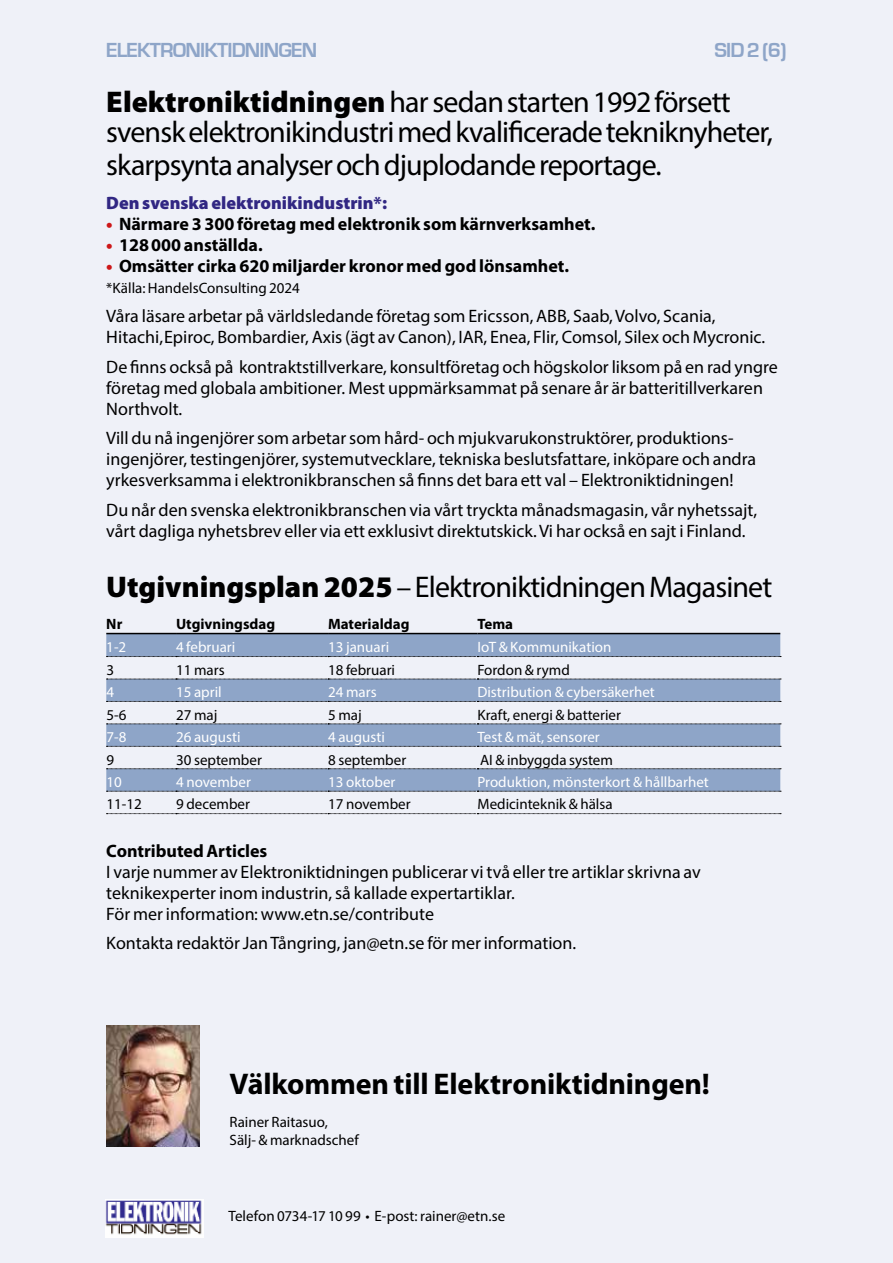
<style>
.page{position:relative;width:893px;height:1263px;background:#eff1f8}
.page>*{position:absolute;margin:0;border:0;box-sizing:border-box;transform-origin:0 0}
.t1{font:30px/30px "Myriad Pro";letter-spacing:-.03em;color:#000}
.t2{font:700 30px "Myriad Pro";letter-spacing:-.005em;color:#000}
.t3{font:700 21px "Eurostile";letter-spacing:-.04em;color:#8ea5c8}
.t4{font:18px/21px "Myriad Pro";color:#000}
.t5{font:700 18px "Myriad Pro";color:#000}
.t6{font:900 18px "Myriad Pro";color:#312783}
.t7{font:15px/18px "Myriad Pro";color:#000}
.t8{font:15px "Myriad Pro";color:#fff}
.t9{font:700 15px "Myriad Pro";color:#000}
.s1{font-weight:900}
.s2{font-weight:900;color:#cd1719}
</style>
<div class="page">
<img style="left:106px;top:1026px;width:94px;height:120px">
<img style="left:105px;top:1199px;width:98px;height:38px">
<svg style="left:106px;top:634px;width:674px;height:157px;fill:#8ea5c8"></svg>
<hr style="left:106px;top:633px;width:70px;height:1px;background:#000">
<hr style="left:176px;top:633px;width:152px;height:1px;background:#000">
<hr style="left:328px;top:633px;width:149px;height:1px;background:#000">
<hr style="left:477px;top:633px;width:303px;height:1px;background:#000">
<svg style="left:106px;top:656px;width:675px;height:1px"></svg>
<svg style="left:106px;top:679px;width:675px;height:1px"></svg>
<svg style="left:106px;top:701px;width:675px;height:1px"></svg>
<svg style="left:106px;top:724px;width:675px;height:1px"></svg>
<svg style="left:106px;top:746px;width:675px;height:1px"></svg>
<svg style="left:106px;top:768px;width:675px;height:1px"></svg>
<svg style="left:106px;top:791px;width:675px;height:1px"></svg>
<svg style="left:106px;top:813px;width:675px;height:1px"></svg>
<p class="t3" style="left:106px;top:38px;width:212px">ELEKTRONIKTIDNINGEN</p>
<p class="t3" style="left:714px;top:38px;width:74px">SID 2 (6)</p>
<h1 class="t1" style="left:106px;top:86px;width:668px"><span class="s1">Elektroniktidningen</span> har sedan starten 1992 försett svensk elektronikindustri med kvalificerade tekniknyheter,</h1>
<h1 class="t1" style="left:106px;top:149px;width:557px">skarpsynta analyser och djuplodande reportage.</h1>
<p class="t6" style="left:106px;top:192px;width:282px">Den svenska elektronikindustrin*:</p>
<p class="t5" style="left:106px;top:212px;width:491px"><span class="s2">•</span> Närmare 3 300 företag med elektronik som kärnverksamhet.</p>
<p class="t5" style="left:106px;top:233px;width:158px"><span class="s2">•</span> 128000 anställda.</p>
<p class="t5" style="left:106px;top:254px;width:464px"><span class="s2">•</span> Omsätter cirka 620 miljarder kronor med god lönsamhet.</p>
<p class="t7" style="left:106px;top:278px;width:195px">*Källa: HandelsConsulting 2024</p>
<p class="t4" style="left:106px;top:305px;width:660px">Våra läsare arbetar på världsledande företag som Ericsson, ABB, Saab, Volvo, Scania,<br>Hitachi, Epiroc, Bombardier, Axis (ägt av Canon), IAR, Enea, Flir, Comsol, Silex och Mycronic.</p>
<p class="t4" style="left:106px;top:356px;width:673px">De finns också på kontraktstillverkare, konsultföretag och högskolor liksom på en rad yngre företag med globala ambitioner. Mest uppmärksammat på senare år är batteritillverkaren<br>Northvolt.</p>
<p class="t4" style="left:106px;top:427px;width:651px">Vill du nå ingenjörer som arbetar som hård- och mjukvarukonstruktörer, produktions&shy;ingenjörer, testingenjörer, systemutvecklare, tekniska beslutsfattare, inköpare och andra yrkesverksamma i elektronikbranschen så finns det bara ett val – Elektroniktidningen!</p>
<p class="t4" style="left:106px;top:499px;width:652px">Du når den svenska elektronikbranschen via vårt tryckta månadsmagasin, vår nyhetssajt, vårt dagliga nyhetsbrev eller via ett exklusivt direktutskick. Vi har också en sajt i Finland.</p>
<h1 class="t1" style="left:106px;top:571px;width:667px"><span class="s1">Utgivningsplan 2025</span> –Elektroniktidningen Magasinet</h1>
<p class="t9" style="left:106px;top:614px;width:18px">Nr</p>
<p class="t9" style="left:176px;top:614px;width:101px">Utgivningsdag</p>
<p class="t9" style="left:328px;top:614px;width:83px">Materialdag</p>
<p class="t9" style="left:477px;top:614px;width:37px">Tema</p>
<p class="t8" style="left:106px;top:638px;width:21px">1-2</p>
<p class="t8" style="left:176px;top:638px;width:61px">4 februari</p>
<p class="t8" style="left:328px;top:638px;width:63px">13 januari</p>
<p class="t8" style="left:477px;top:638px;width:136px">IoT &amp; Kommunikation</p>
<p class="t7" style="left:106px;top:660px;width:9px">3</p>
<p class="t7" style="left:176px;top:660px;width:50px">11 mars</p>
<p class="t7" style="left:328px;top:660px;width:69px">18 februari</p>
<p class="t7" style="left:477px;top:660px;width:94px">Fordon &amp; rymd</p>
<p class="t8" style="left:106px;top:683px;width:9px">4</p>
<p class="t8" style="left:176px;top:683px;width:47px">15 april</p>
<p class="t8" style="left:328px;top:683px;width:50px">24 mars</p>
<p class="t8" style="left:477px;top:683px;width:179px">Distribution &amp; cybersäkerhet</p>
<p class="t7" style="left:106px;top:705px;width:21px">5-6</p>
<p class="t7" style="left:176px;top:705px;width:43px">27 maj</p>
<p class="t7" style="left:328px;top:705px;width:35px">5 maj</p>
<p class="t7" style="left:477px;top:705px;width:145px">Kraft, energi &amp; batterier</p>
<p class="t8" style="left:106px;top:728px;width:21px">7-8</p>
<p class="t8" style="left:176px;top:728px;width:66px">26 augusti</p>
<p class="t8" style="left:328px;top:728px;width:58px">4 augusti</p>
<p class="t8" style="left:477px;top:728px;width:124px">Test &amp; mät, sensorer</p>
<p class="t7" style="left:106px;top:750px;width:9px">9</p>
<p class="t7" style="left:176px;top:750px;width:87px">30 september</p>
<p class="t7" style="left:328px;top:750px;width:80px">8 september</p>
<p class="t7" style="left:480px;top:750px;width:134px">AI &amp; inbyggda system</p>
<p class="t8" style="left:106px;top:773px;width:17px">10</p>
<p class="t8" style="left:176px;top:773px;width:76px">4 november</p>
<p class="t8" style="left:328px;top:773px;width:69px">13 oktober</p>
<p class="t8" style="left:478px;top:773px;width:233px">Produktion, mönsterkort &amp; hållbarhet</p>
<p class="t7" style="left:106px;top:795px;width:37px">11-12</p>
<p class="t7" style="left:176px;top:795px;width:75px">9 december</p>
<p class="t7" style="left:328px;top:795px;width:84px">17 november</p>
<p class="t7" style="left:478px;top:795px;width:137px">Medicinteknik &amp; hälsa</p>
<p class="t5" style="left:106px;top:839px;width:163px">Contributed Articles</p>
<p class="t4" style="left:106px;top:861px;width:596px">I varje nummer av Elektroniktidningen publicerar vi två eller tre artiklar skrivna av teknikexperter inom industrin, så kallade expertartiklar.<br>För mer information: www.etn.se/contribute</p>
<p class="t4" style="left:106px;top:932px;width:471px">Kontakta redaktör Jan Tångring, jan@etn.se för mer information.</p>
<h1 class="t2" style="left:229px;top:1064px;width:482px">Välkommen till Elektroniktidningen!</h1>
<p class="t7" style="left:230px;top:1113px;width:131px">Rainer Raitasuo,<br>Sälj- &amp; marknadschef</p>
<p class="t7" style="left:229px;top:1207px;width:278px">Telefon 0734-17 10 99 • E-post: rainer@etn.se</p>
</div>
